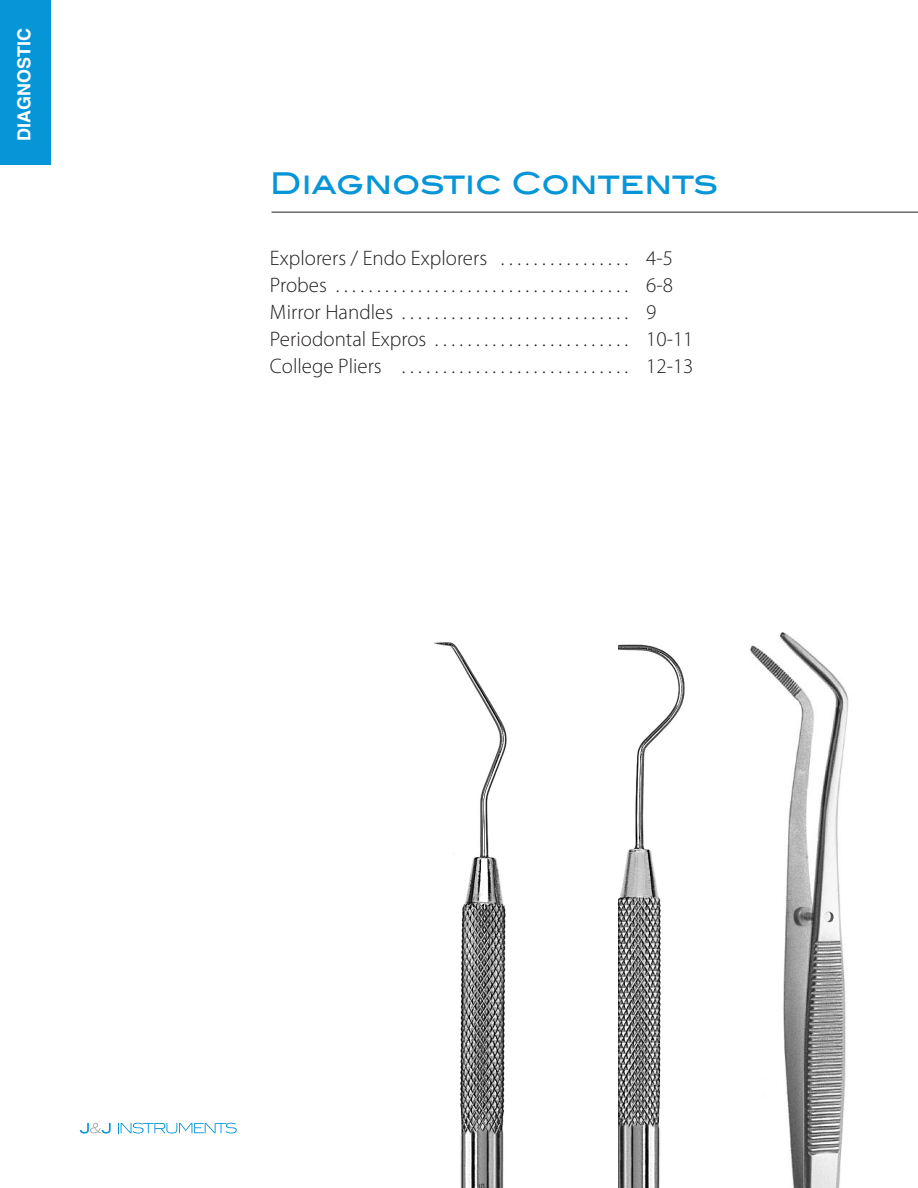
<style>
.page{position:relative;width:918px;height:1188px;background:#fff}
.page>*{position:absolute;margin:0;border:0;box-sizing:border-box;transform-origin:0 0}
.t1{font:30px "Blair ITC Std";letter-spacing:-.01em;color:#0696d7}
.t2{font:300 21px/27px "Myriad Pro";color:#231f20}
.t3{font:700 18px "Helvetica";color:#fff}
</style>
<div class="page">
<div style="left:0;top:0;width:51px;height:165px;background:#0696d7"></div>
<hr style="left:272px;top:212px;width:646px;height:1px;background:#231f20">
<svg style="left:80px;top:1123px;width:31px;height:11px"></svg>
<svg style="left:118px;top:1123px;width:119px;height:11px"></svg>
<img style="left:618px;top:644px;width:67px;height:544px">
<img style="left:434px;top:642px;width:73px;height:546px">
<img style="left:750px;top:632px;width:99px;height:556px">
<p class="t3" style="left:13px;top:141px;width:115px;rotate:-90deg">DIAGNOSTIC</p>
<h1 class="t1" style="left:270px;top:165px;width:449px">Diagnostic Contents</h1>
<p class="t2" style="left:270px;top:244px;width:425px">Explorers / Endo Explorers . . . . . . . . . . . . . . . . 4-5<br>Probes . . . . . . . . . . . . . . . . . . . . . . . . . . . . . . . . . . . . 6-8<br>Mirror Handles . . . . . . . . . . . . . . . . . . . . . . . . . . . . 9<br>Periodontal Expros . . . . . . . . . . . . . . . . . . . . . . . . 10-11<br>College Pliers . . . . . . . . . . . . . . . . . . . . . . . . . . . . 12-13</p>
</div>
